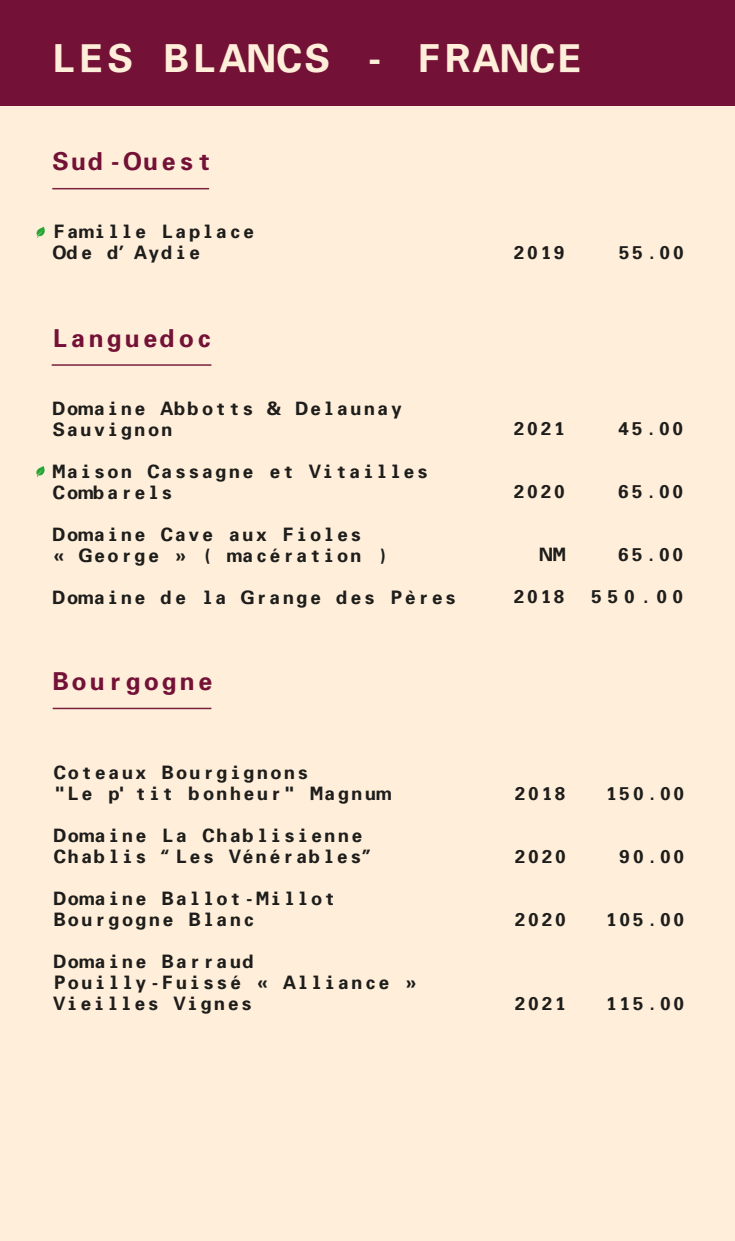
<style>
.page{position:relative;width:735px;height:1241px;background:#ffeed9}
.page>*{position:absolute;margin:0;border:0;box-sizing:border-box;transform-origin:0 0}
.t1{font:700 37.5px "Uni Lyon";letter-spacing:-.15em;color:#ffeed9}
.t2{font:700 24px "Uni Lyon";letter-spacing:-.15em;color:#731136}
.t3{font:700 18px/21px "Uni Lyon";letter-spacing:-.15em;color:#1d1d1b}
</style>
<div class="page">
<hr style="left:52px;top:188px;width:157px;height:1px;background:#79203f">
<div style="left:0;top:0;width:735px;height:106px;background:#731136"></div>
<hr style="left:52px;top:364px;width:159px;height:2px;background:#79203f">
<hr style="left:53px;top:708px;width:158px;height:1px;background:#79203f">
<svg style="left:37px;top:227px;width:8px;height:11px"></svg>
<svg style="left:36px;top:466px;width:9px;height:11px"></svg>
<h1 class="t1" style="left:47px;top:44px;width:541px">LES BLANCS - FRANCE</h1>
<h2 class="t2" style="left:50px;top:152px;width:167px">Sud-Ouest</h2>
<p class="t3" style="left:51px;top:223px;width:207px">Famille Laplace<br>Ode d’Aydie</p>
<h2 class="t2" style="left:49px;top:328px;width:167px">Languedoc</h2>
<p class="t3" style="left:51px;top:399px;width:355px">Domaine Abbotts &amp; Delaunay<br>Sauvignon</p>
<p class="t3" style="left:51px;top:462px;width:381px">Maison Cassagne et Vitailles<br>Combarels</p>
<p class="t3" style="left:51px;top:525px;width:342px">Domaine Cave aux Fioles<br>« George » ( macération )</p>
<p class="t3" style="left:51px;top:588px;width:409px">Domaine de la Grange des Pères</p>
<h2 class="t2" style="left:50px;top:672px;width:167px">Bourgogne</h2>
<p class="t3" style="left:52px;top:764px;width:342px">Coteaux Bourgignons<br>"Le p'tit bonheur" Magnum</p>
<p class="t3" style="left:52px;top:827px;width:327px">Domaine La Chablisienne<br>Chablis “Les Vénérables”</p>
<p class="t3" style="left:52px;top:890px;width:288px">Domaine Ballot-Millot<br>Bourgogne Blanc</p>
<p class="t3" style="left:52px;top:953px;width:369px">Domaine Barraud<br>Pouilly-Fuissé « Alliance »<br>Vieilles Vignes</p>
<p class="t3" style="left:511px;top:244px;width:58px">2019</p>
<p class="t3" style="left:616px;top:244px;width:72px">55.00</p>
<p class="t3" style="left:511px;top:420px;width:58px">2021</p>
<p class="t3" style="left:615px;top:420px;width:72px">45.00</p>
<p class="t3" style="left:511px;top:483px;width:58px">2020</p>
<p class="t3" style="left:615px;top:483px;width:72px">65.00</p>
<p class="t3" style="left:538px;top:546px;width:31px">NM</p>
<p class="t3" style="left:511px;top:588px;width:58px">2018</p>
<p class="t3" style="left:615px;top:546px;width:72px">65.00</p>
<p class="t3" style="left:588px;top:588px;width:99px">550.00</p>
<p class="t3" style="left:512px;top:785px;width:58px">2018</p>
<p class="t3" style="left:603px;top:785px;width:85px">150.00</p>
<p class="t3" style="left:512px;top:848px;width:58px">2020</p>
<p class="t3" style="left:616px;top:848px;width:72px">90.00</p>
<p class="t3" style="left:512px;top:911px;width:58px">2020</p>
<p class="t3" style="left:603px;top:911px;width:85px">105.00</p>
<p class="t3" style="left:512px;top:995px;width:58px">2021</p>
<p class="t3" style="left:603px;top:995px;width:85px">115.00</p>
</div>
